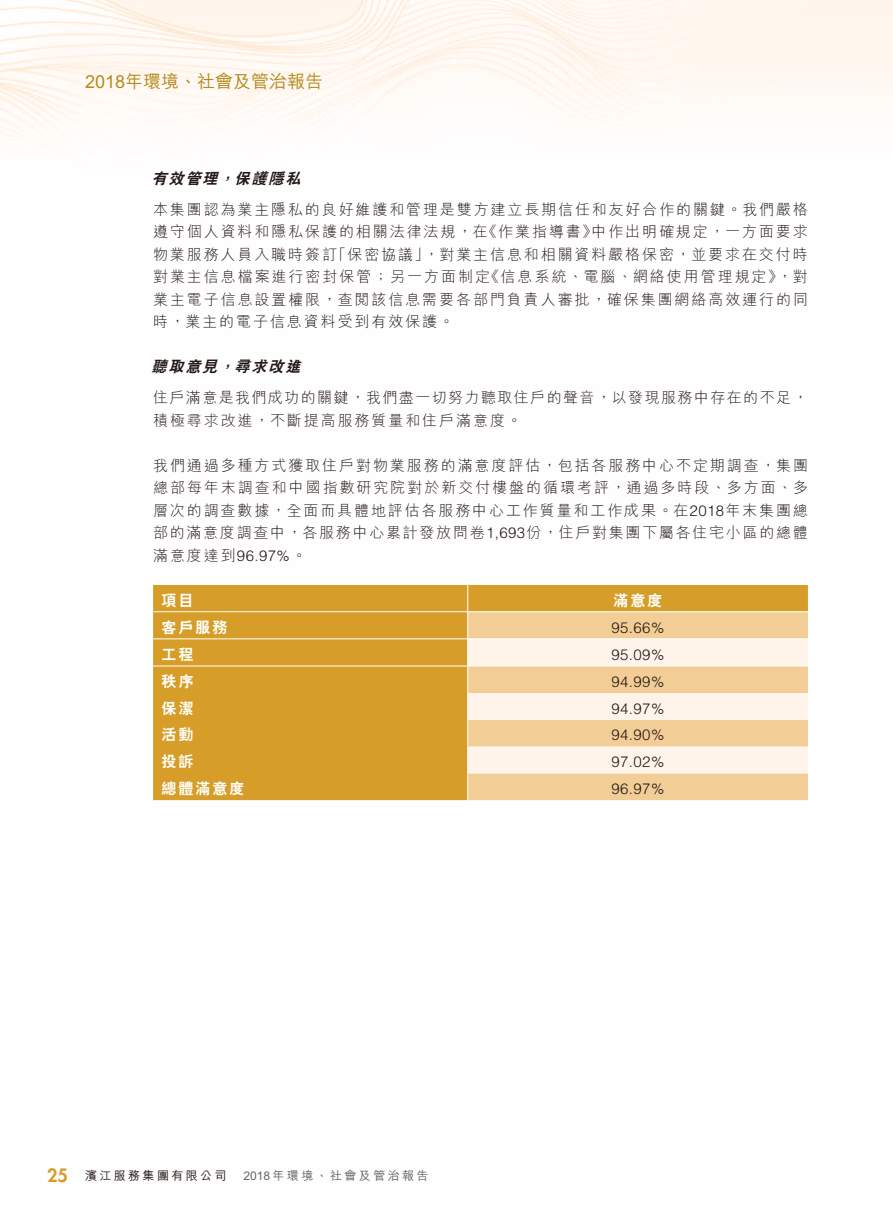
<style>
.page{position:relative;width:893px;height:1212px;background:#fff}
.page>*{position:absolute;margin:0;border:0;box-sizing:border-box;transform-origin:0 0}
.t1{font:500 18px "M Hei HK";color:#b48b1e}
.t2{font:800 18px "Futura Std";color:#d69e28}
.t3{font:300 15px/22.5px "M Hei HK";letter-spacing:.125em;color:#231916}
.t4{font:300 15px/22.5px "M Hei HK";letter-spacing:.095em;color:#231916}
.t5{font:300 15px "Helvetica LT Std";letter-spacing:.03em;color:#231916}
.t6{font:800 15px "C Hei 2 HK";letter-spacing:.13em;color:#fff}
.t7{font:italic 800 15px "C Hei 2 HK";color:#231916}
.t8{font:500 12px "M Hei HK";letter-spacing:.2em;color:#666565}
.t9{font:500 12px "M Hei HK";letter-spacing:.2em;color:#231916}
.s1{font-family:"Helvetica LT Std"}
</style>
<div class="page">
<img style="left:0;top:0;width:893px;height:801px">
<div style="left:153px;top:585px;width:655px;height:215px;background:#d69e28"></div>
<div style="left:468px;top:612px;width:340px;height:188px;background:#f3cd96"></div>
<svg style="left:468px;top:639px;width:340px;height:134px;background:#fae4c9"></svg>
<hr style="left:153px;top:611px;width:315px;height:1px;background:#fff">
<hr style="left:468px;top:611px;width:340px;height:1px;background:#fff">
<hr style="left:153px;top:638px;width:315px;height:1px;background:#fff">
<hr style="left:468px;top:638px;width:340px;height:1px;background:#fff">
<hr style="left:153px;top:666px;width:315px;height:1px;background:#fff">
<hr style="left:468px;top:666px;width:340px;height:1px;background:#fff">
<svg style="left:467px;top:585px;width:1px;height:215px"></svg>
<p class="t1" style="left:85px;top:69px;width:240px">2018年環境、社會及管治報告</p>
<p class="t7" style="left:152px;top:170px;width:88px">有效管理，</p>
<p class="t3" style="left:153px;top:198px;width:656px;text-align:right">本集團認為業主隱私的良好維護和管理是雙方建立長期信任和友好合作的關鍵。我們嚴格中作出明確規定，一方面要求</p>
<p class="t7" style="left:235px;top:170px;width:71px">保護隱私</p>
<p class="t3" style="left:482px;top:220px;width:116px">《作業指導書》</p>
<p class="t3" style="left:424px;top:220px;width:385px;text-indent:-271px">遵守個人資料和隱私保護的相關法律法規，在<br>，對業主信息和相關資料嚴格保密，並要求在交付時</p>
<p class="t3" style="left:153px;top:243px;width:185px">物業服務人員入職時簽訂</p>
<p class="t3" style="left:331px;top:243px;width:100px">「保密協議」</p>
<p class="t3" style="left:484px;top:265px;width:300px">《信息系統、電腦、網絡使用管理規定》</p>
<p class="t3" style="left:153px;top:265px;width:656px">對業主信息檔案進行密封保管；另一方面制定<br>業主電子信息設置權限，查閱該信息需要各部門負責人審批，確保集團網絡高效運行的同時，業主的電子信息資料受到有效保護。</p>
<p class="t7" style="left:235px;top:359px;width:71px">尋求改進</p>
<p class="t3" style="left:777px;top:265px;width:32px">，對</p>
<p class="t7" style="left:152px;top:359px;width:88px">聽取意見，</p>
<p class="t4" style="left:153px;top:386px;width:656px">住戶滿意是我們成功的關鍵，我們盡一切努力聽取住戶的聲音，以發現服務中存在的不足，積極尋求改進，不斷提高服務質量和住戶滿意度。</p>
<p class="t3" style="left:153px;top:454px;width:656px;text-align:justify">我們通過多種方式獲取住戶對物業服務的滿意度評估，包括各服務中心不定期調查，集團總部每年末調查和中國指數研究院對於新交付樓盤的循環考評，通過多時段、多方面、多層次的調查數據，全面而具體地評估各服務中心工作質量和工作成果。在<span class="s1">2018</span>年末集團總部的滿意度調查中，各服務中心累計發放問卷<span class="s1">1,693</span>份，住戶對集團下屬各住宅小區的總體滿意度達到<span class="s1">96.97%</span>。</p>
<p class="t6" style="left:613px;top:592px;width:50px">滿意度</p>
<p class="t6" style="left:162px;top:592px;width:33px">項目</p>
<p class="t6" style="left:162px;top:619px;width:67px">客戶服務</p>
<p class="t5" style="left:611px;top:618px;width:54px">95.66%</p>
<p class="t6" style="left:162px;top:647px;width:33px">工程</p>
<p class="t5" style="left:611px;top:645px;width:54px">95.09%</p>
<p class="t6" style="left:162px;top:674px;width:33px">秩序</p>
<p class="t5" style="left:611px;top:672px;width:54px">94.99%</p>
<p class="t6" style="left:162px;top:700px;width:33px">保潔</p>
<p class="t5" style="left:611px;top:699px;width:54px">94.97%</p>
<p class="t6" style="left:162px;top:727px;width:33px">活動</p>
<p class="t5" style="left:611px;top:726px;width:54px">94.90%</p>
<p class="t6" style="left:162px;top:754px;width:33px">投訴</p>
<p class="t5" style="left:611px;top:752px;width:54px">97.02%</p>
<p class="t6" style="left:162px;top:781px;width:84px">總體滿意度</p>
<p class="t5" style="left:611px;top:779px;width:54px">96.97%</p>
<p class="t2" style="left:47px;top:1164px;width:22px">25</p>
<p class="t9" style="left:85px;top:1167px;width:143px">濱江服務集團有限公司</p>
<p class="t8" style="left:243px;top:1167px;width:187px">2018年環境、社會及管治報告</p>
</div>
